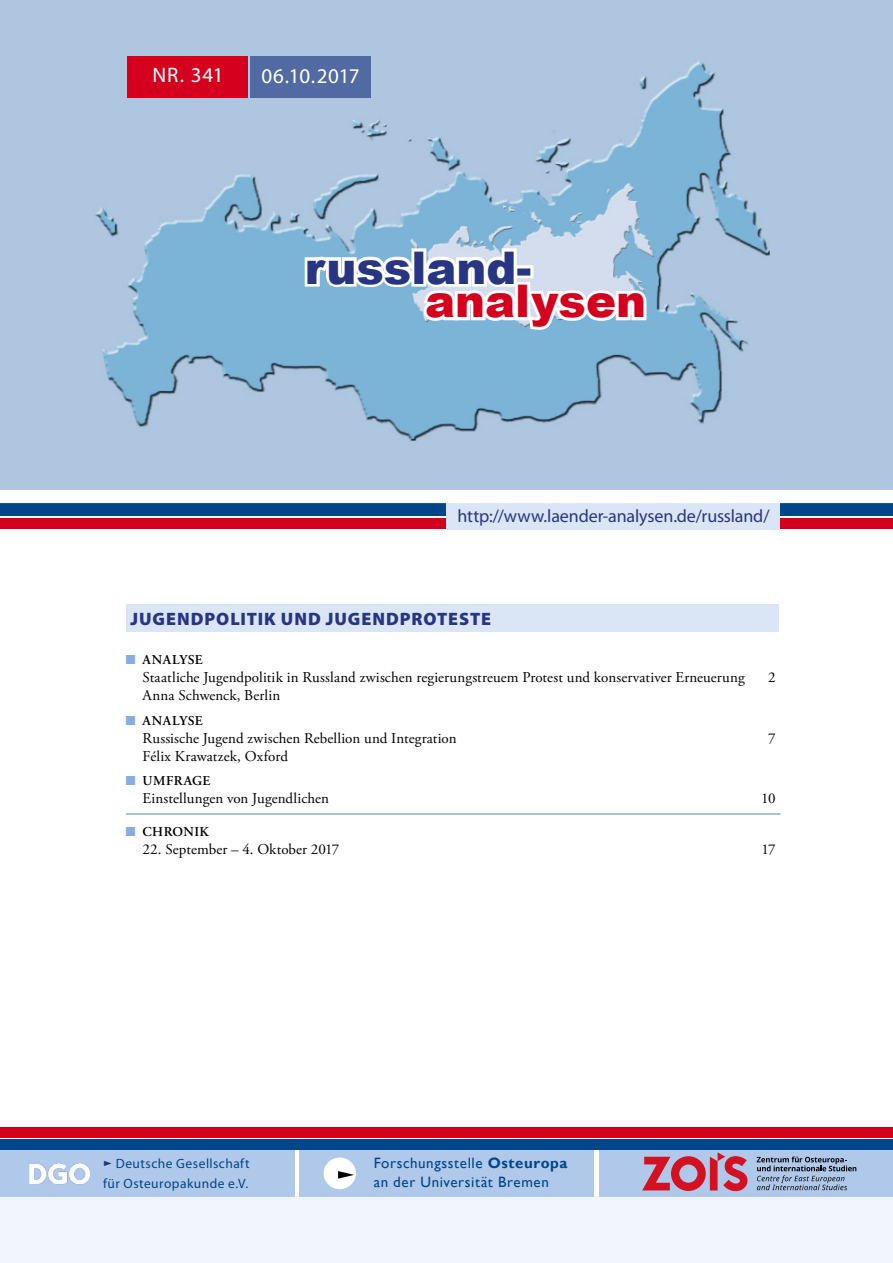
<style>
.page{position:relative;width:893px;height:1263px;background:#fff}
.page>*{position:absolute;margin:0;border:0;box-sizing:border-box;transform-origin:0 0}
.t1{font:900 45px "Arial";color:#283583}
.t2{font:900 45px "Arial";color:#d4001e}
.t3{font:21px "Myriad Pro";letter-spacing:.015em;color:#fff}
.t4{font:18px "Myriad Pro";letter-spacing:-.005em;color:#283583}
.t5{font:900 18px "Myriad Pro";letter-spacing:.05em;color:#283583}
.t6{font:15px "Adobe Garamond Pro";letter-spacing:.01em;color:#000}
.t7{font:15px/19.5px "Gill Sans";letter-spacing:.04em;color:#004688}
.t8{font:13.5px/19.5px "Myriad Pro";letter-spacing:.035em;color:#004688}
.t9{font:600 13.5px "Adobe Garamond Pro";letter-spacing:.03em;color:#000}
.s1{font-family:"Futura TOT Boo";font-weight:400;color:#88aee1}
.s2{font-family:"Futura TOT Boo";color:#283583}
.s3{font-weight:700}
</style>
<div class="page">
<img style="left:0;top:0;width:893px;height:489px">
<div style="left:0;top:501px;width:893px;height:15px;background:#004688"></div>
<div style="left:0;top:519px;width:893px;height:10px;background:#d4001e"></div>
<div style="left:446px;top:503px;width:334px;height:27px;background:#dae6f6"></div>
<div style="left:128px;top:56px;width:120px;height:42px;background:#d4001e"></div>
<hr style="left:0;top:499px;width:893px;height:4px;background:#fff">
<svg style="left:302px;top:245px;width:347px;height:88px"></svg>
<div style="left:250px;top:56px;width:121px;height:42px;background:#516aa4"></div>
<div style="left:126px;top:604px;width:653px;height:27px;background:#dae6f6"></div>
<div style="left:0;top:1196px;width:893px;height:67px;background:#f2f5fb"></div>
<div style="left:0;top:1127px;width:893px;height:10px;background:#d4001e"></div>
<div style="left:0;top:1140px;width:893px;height:10px;background:#004688"></div>
<div style="left:0;top:1150px;width:294px;height:47px;background:#b0c9eb"></div>
<div style="left:300px;top:1150px;width:294px;height:47px;background:#b0c9eb"></div>
<div style="left:600px;top:1150px;width:293px;height:47px;background:#b0c9eb"></div>
<img style="left:30px;top:1163px;width:60px;height:22px">
<div style="left:324px;top:1157px;width:32px;height:32px;background:#fff;border-radius:50%"></div>
<svg style="left:338px;top:1171px;width:16px;height:8px"></svg>
<svg style="left:642px;top:1152px;width:105px;height:39px"></svg>
<svg style="left:757px;top:1156px;width:99px;height:34px"></svg>
<hr style="left:126px;top:813px;width:654px;height:2px;background:#88aee1">
<h2 class="t3" style="left:152px;top:62px;width:73px">NR. 341</h2>
<h2 class="t3" style="left:261px;top:63px;width:100px">06.10.2017</h2>
<h1 class="t1" style="left:305px;top:235px;width:228px">russland-</h1>
<h1 class="t2" style="left:425px;top:269px;width:222px">analysen</h1>
<p class="t4" style="left:457px;top:505px;width:314px">http://www.laender-analysen.de/russland/</p>
<p class="t5" style="left:130px;top:607px;width:362px">JUGENDPOLITIK UND JUGENDPROTESTE</p>
<p class="t9" style="left:126px;top:652px;width:78px"><span class="s1">■</span> ANALYSE</p>
<p class="t6" style="left:142px;top:668px;width:604px">Staatliche Jugendpolitik in Russland zwischen regierungstreuem Protest und konservativer Erneuerung</p>
<p class="t6" style="left:768px;top:668px;width:9px">2</p>
<p class="t6" style="left:142px;top:686px;width:139px">Anna Schwenck, Berlin</p>
<p class="t9" style="left:126px;top:712px;width:78px"><span class="s1">■</span> ANALYSE</p>
<p class="t6" style="left:142px;top:729px;width:316px">Russische Jugend zwischen Rebellion und Integration</p>
<p class="t6" style="left:768px;top:729px;width:9px">7</p>
<p class="t6" style="left:142px;top:747px;width:147px">Félix Krawatzek, Oxford</p>
<p class="t9" style="left:126px;top:773px;width:86px"><span class="s1">■</span> UMFRAGE</p>
<p class="t6" style="left:142px;top:789px;width:188px">Einstellungen von Jugendlichen</p>
<p class="t6" style="left:761px;top:789px;width:16px">10</p>
<p class="t9" style="left:126px;top:824px;width:84px"><span class="s1">■</span> CHRONIK</p>
<p class="t6" style="left:142px;top:840px;width:198px">22. September – 4. Oktober 2017</p>
<p class="t6" style="left:761px;top:840px;width:16px">17</p>
<p class="t8" style="left:103px;top:1154px;width:148px"><span class="s2">►</span> Deutsche Gesellschaft für Osteuropakunde e.V.</p>
<p class="t7" style="left:374px;top:1153px;width:195px">Forschungsstelle <span class="s3">Osteuropa </span>an der Universität Bremen</p>
</div>
